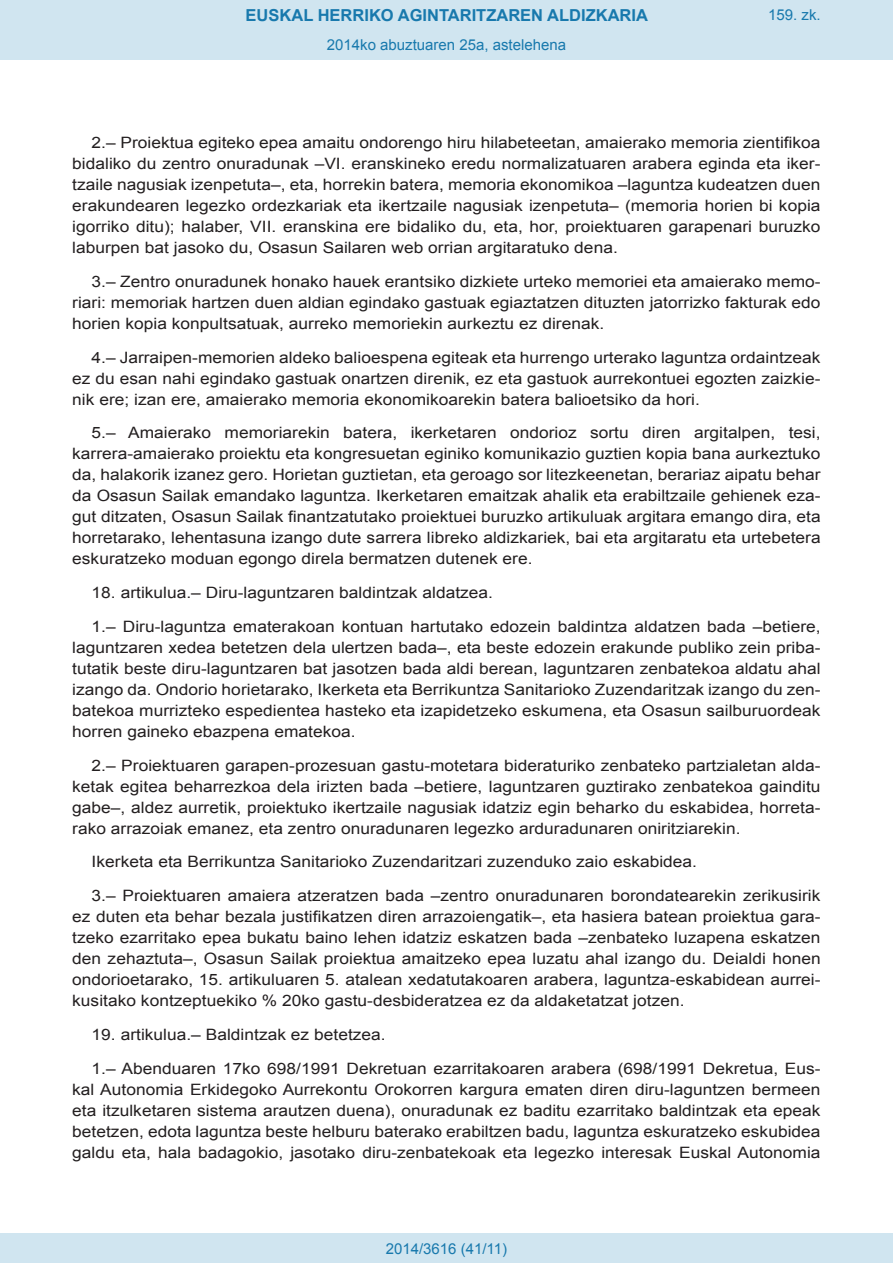
<style>
.page{position:relative;width:893px;height:1263px;background:#fff}
.page>*{position:absolute;margin:0;border:0;box-sizing:border-box;transform-origin:0 0}
.t1{font:700 16.5px "Arial";color:#1879ad}
.BOPVDetalle{font:15.6px/21px "Arial";color:#231f20;text-align:justify;scale:1.11 1}
.Paginacion_Centro{font:15px "Arial";color:#1879ad}
</style>
<div class="page">
<div style="left:0;top:0;width:893px;height:60px;background:#d0e5f0"></div>
<div style="left:0;top:1233px;width:893px;height:30px;background:#d0e5f0"></div>
<p class="t1" style="left:246px;top:4px;width:404px">EUSKAL HERRIKO AGINTARITZAREN ALDIZKARIA</p>
<p class="Paginacion_Centro" style="left:327px;top:35px;width:241px">2014ko abuztuaren 25a, astelehena</p>
<p class="Paginacion_Centro" style="left:768px;top:5px;width:54px">159. zk.</p>
<p class="BOPVDetalle" style="left:72px;top:132px;width:676px;text-indent:19px">2.– Proiektua egiteko epea amaitu ondorengo hiru hilabeteetan, amaierako memoria zientifikoa bidaliko du zentro onuradunak –VI. eranskineko eredu normalizatuaren arabera eginda eta iker&shy;tzaile nagusiak izenpetuta–, eta, horrekin batera, memoria ekonomikoa –laguntza kudeatzen duen erakundearen legezko ordezkariak eta ikertzaile nagusiak izenpetuta– (memoria horien bi kopia igorriko ditu); halaber, VII. eranskina ere bidaliko du, eta, hor, proiektuaren garapenari buruzko laburpen bat jasoko du, Osasun Sailaren web orrian argitaratuko dena.</p>
<p class="BOPVDetalle" style="left:72px;top:271px;width:676px;text-indent:19px">3.– Zentro onuradunek honako hauek erantsiko dizkiete urteko memoriei eta amaierako memo&shy;riari: memoriak hartzen duen aldian egindako gastuak egiaztatzen dituzten jatorrizko fakturak edo horien kopia konpultsatuak, aurreko memoriekin aurkeztu ez direnak.</p>
<p class="BOPVDetalle" style="left:72px;top:347px;width:676px;text-indent:19px">4.– Jarraipen-memorien aldeko balioespena egiteak eta hurrengo urterako laguntza ordaintzeak ez du esan nahi egindako gastuak onartzen direnik, ez eta gastuok aurrekontuei egozten zaizkie&shy;nik ere; izan ere, amaierako memoria ekonomikoarekin batera balioetsiko da hori.</p>
<p class="BOPVDetalle" style="left:72px;top:423px;width:676px;text-indent:19px">5.– Amaierako memoriarekin batera, ikerketaren ondorioz sortu diren argitalpen, tesi, karrera-amaierako proiektu eta kongresuetan eginiko komunikazio guztien kopia bana aurkeztuko da, halakorik izanez gero. Horietan guztietan, eta geroago sor litezkeenetan, berariaz aipatu behar da Osasun Sailak emandako laguntza. Ikerketaren emaitzak ahalik eta erabiltzaile gehienek eza&shy;gut ditzaten, Osasun Sailak finantzatutako proiektuei buruzko artikuluak argitara emango dira, eta horretarako, lehentasuna izango dute sarrera libreko aldizkariek, bai eta argitaratu eta urtebetera eskuratzeko moduan egongo direla bermatzen dutenek ere.</p>
<p class="BOPVDetalle" style="left:92px;top:582px;width:363px">18. artikulua.– Diru-laguntzaren baldintzak aldatzea.</p>
<p class="BOPVDetalle" style="left:72px;top:616px;width:676px;text-indent:19px">1.– Diru-laguntza ematerakoan kontuan hartutako edozein baldintza aldatzen bada –betiere, laguntzaren xedea betetzen dela ulertzen bada–, eta beste edozein erakunde publiko zein priba&shy;tutatik beste diru-laguntzaren bat jasotzen bada aldi berean, laguntzaren zenbatekoa aldatu ahal izango da. Ondorio horietarako, Ikerketa eta Berrikuntza Sanitarioko Zuzendaritzak izango du zen&shy;batekoa murrizteko espedientea hasteko eta izapidetzeko eskumena, eta Osasun sailburuordeak horren gaineko ebazpena ematekoa.</p>
<p class="BOPVDetalle" style="left:72px;top:755px;width:676px;text-indent:19px">2.– Proiektuaren garapen-prozesuan gastu-motetara bideraturiko zenbateko partzialetan alda&shy;ketak egitea beharrezkoa dela irizten bada –betiere, laguntzaren guztirako zenbatekoa gainditu gabe–, aldez aurretik, proiektuko ikertzaile nagusiak idatziz egin beharko du eskabidea, horreta&shy;rako arrazoiak emanez, eta zentro onuradunaren legezko arduradunaren oniritziarekin.</p>
<p class="BOPVDetalle" style="left:92px;top:852px;width:547px">Ikerketa eta Berrikuntza Sanitarioko Zuzendaritzari zuzenduko zaio eskabidea.</p>
<p class="BOPVDetalle" style="left:72px;top:885px;width:676px;text-indent:19px">3.– Proiektuaren amaiera atzeratzen bada –zentro onuradunaren borondatearekin zerikusirik ez duten eta behar bezala justifikatzen diren arrazoiengatik–, eta hasiera batean proiektua gara&shy;tzeko ezarritako epea bukatu baino lehen idatziz eskatzen bada –zenbateko luzapena eskatzen den zehaztuta–, Osasun Sailak proiektua amaitzeko epea luzatu ahal izango du. Deialdi honen ondorioetarako, 15. artikuluaren 5. atalean xedatutakoaren arabera, laguntza-eskabidean aurrei&shy;kusitako kontzeptuekiko % 20ko gastu-desbideratzea ez da aldaketatzat jotzen.</p>
<p class="BOPVDetalle" style="left:92px;top:1024px;width:266px">19. artikulua.– Baldintzak ez betetzea.</p>
<p class="BOPVDetalle" style="left:72px;top:1058px;width:676px;text-indent:19px">1.– Abenduaren 17ko 698/1991 Dekretuan ezarritakoaren arabera (698/1991 Dekretua, Eus&shy;kal Autonomia Erkidegoko Aurrekontu Orokorren kargura ematen diren diru-laguntzen bermeen eta itzulketaren sistema arautzen duena), onuradunak ez baditu ezarritako baldintzak eta epeak betetzen, edota laguntza beste helburu baterako erabiltzen badu, laguntza eskuratzeko eskubidea galdu eta, hala badagokio, jasotako diru-zenbatekoak eta legezko interesak Euskal Autonomia</p>
<p class="Paginacion_Centro" style="left:386px;top:1238px;width:123px">2014/3616 (41/11)</p>
</div>
